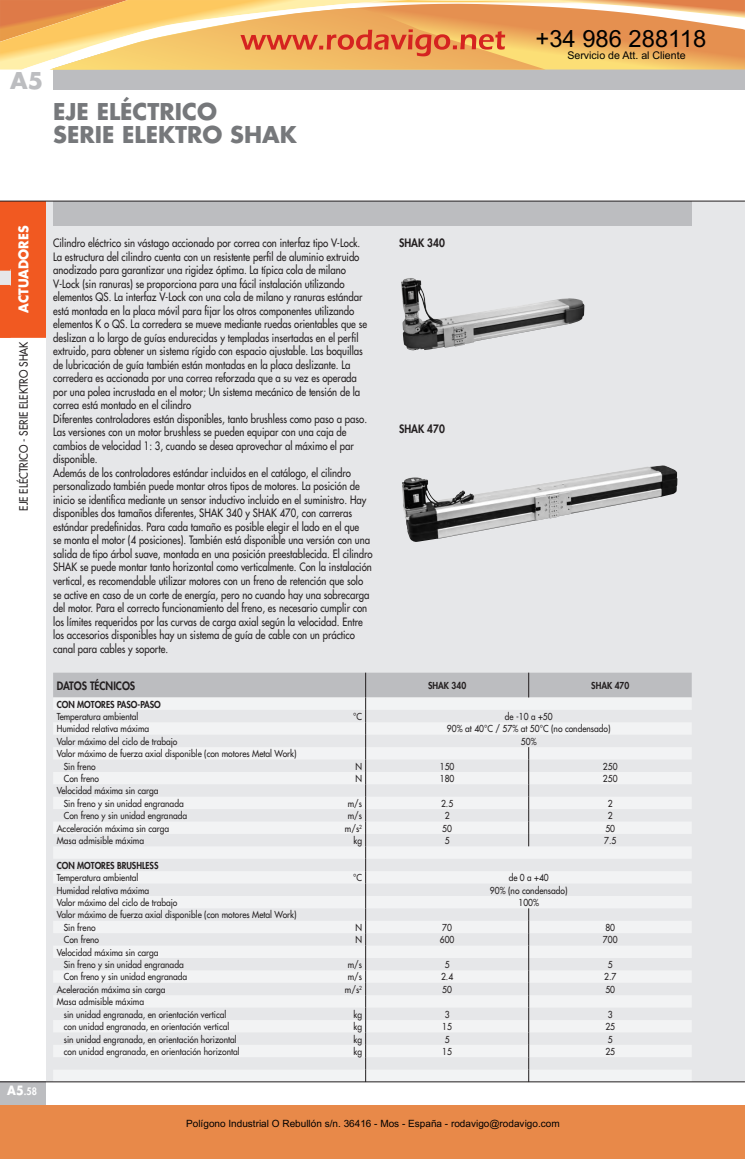
<style>
.page{position:relative;width:745px;height:1159px;background:#fff}
.page>*{position:absolute;margin:0;border:0;box-sizing:border-box;transform-origin:0 0}
.t1{font:23.75px "Arial";color:#000}
.t2{font:700 22.5px/22.5px "Futura Std";color:#76787b}
.t3{font:700 22.5px "Futura Std";color:#bcbdc0}
.t4{font:700 13.12px "Futura Std";color:#fff;scale:.95 1}
.t5{font:500 11.25px/13.5px "Futura Std";color:#231f20;scale:.85 1}
.t6{font:500 11.25px "Futura Std";color:#231f20;scale:.9 1}
.t7{font:800 11.25px "Futura Std";color:#231f20;scale:.9 1}
.t8{font:10.62px "Arial";color:#000}
.t9{font:10px "Arial";color:#000}
.t10{font:800 10px "Futura Std";color:#fff;scale:.9 1}
.t11{font:500 9.38px/12.4px "Futura Std";color:#231f20;scale:.9 1}
.t12{font:800 9.38px "Futura Std";color:#231f20;scale:.9 1}
.s1{font-weight:700;font-size:12.5px}
</style>
<div class="page">
<div style="left:0;top:1081px;width:46px;height:25px;background:#bcbdc0"></div>
<div style="left:53px;top:54px;width:691px;height:35px;background:#bcbdc0"></div>
<div style="left:0;top:201px;width:46px;height:138px;background:#f15921"></div>
<hr style="left:0;top:338px;width:46px;height:2px;background:#fff">
<div style="left:0;top:269px;width:11px;height:17px;background:#e6e7e9"></div>
<svg style="left:0;top:269px;width:11px;height:2px"></svg>
<div style="left:46px;top:201px;width:698px;height:880px;background:#e6e7e9"></div>
<div style="left:53px;top:201px;width:638px;height:25px;background:#bcbdc0"></div>
<svg style="left:53px;top:672px;width:638px;height:409px"></svg>
<img style="left:402px;top:465px;width:275px;height:77px">
<img style="left:401px;top:278px;width:183px;height:72px">
<hr style="left:0;top:201px;width:744px;height:1px;background:#231f20">
<hr style="left:0;top:1081px;width:744px;height:1px;background:#231f20">
<div style="left:0;top:1105px;width:744px;height:54px;background:#e88949"></div>
<svg style="left:0;top:0;width:744px;height:70px"></svg>
<h1 class="t1" style="left:535px;top:22px;width:172px">+34 986 288118</h1>
<h2 class="t3" style="left:10px;top:66px;width:35px">A5</h2>
<h2 class="t2" style="left:53px;top:100px;width:245px">EJE ELÉCTRICO<br>SERIE ELEKTRO SHAK</h2>
<p class="t4" style="left:15px;top:313px;width:94px;rotate:-90deg">ACTUADORES</p>
<p class="t5" style="left:53px;top:236px;width:377px">Cilindro eléctrico sin vástago accionado por correa con interfaz tipo V-Lock.<br>La estructura del cilindro cuenta con un resistente perfil de aluminio extruido anodizado para garantizar una rigidez óptima. La típica cola de milano V-Lock (sin ranuras) se proporciona para una fácil instalación utilizando elementos QS. La interfaz V-Lock con una cola de milano y ranuras estándar está montada en la placa móvil para fijar los otros componentes utilizando elementos K o QS. La corredera se mueve mediante ruedas orientables que se deslizan a lo largo de guías endurecidas y templadas insertadas en el perfil extruido, para obtener un sistema rígido con espacio ajustable. Las boquillas de lubricación de guía también están montadas en la placa deslizante. La corredera es accionada por una correa reforzada que a su vez es operada por una polea incrustada en el motor; Un sistema mecánico de tensión de la correa está montado en el cilindro<br>Diferentes controladores están disponibles, tanto brushless como paso a paso.<br>Las versiones con un motor brushless se pueden equipar con una caja de cambios de velocidad 1: 3, cuando se desea aprovechar al máximo el par disponible.<br>Además de los controladores estándar incluidos en el catálogo, el cilindro personalizado también puede montar otros tipos de motores. La posición de inicio se identifica mediante un sensor inductivo incluido en el suministro. Hay disponibles dos tamaños diferentes, SHAK 340 y SHAK 470, con carreras estándar predefinidas. Para cada tamaño es posible elegir el lado en el que<br>se monta el motor (4 posiciones). También está disponible una versión con una salida de tipo árbol suave, montada en una posición preestablecida. El cilindro SHAK se puede montar tanto horizontal como verticalmente. Con la instalación vertical, es recomendable utilizar motores con un freno de retención que solo se active en caso de un corte de energía, pero no cuando hay una sobrecarga del motor. Para el correcto funcionamiento del freno, es necesario cumplir con los límites requeridos por las curvas de carga axial según la velocidad. Entre los accesorios disponibles hay un sistema de guía de cable con un práctico canal para cables y soporte.</p>
<p class="t6" style="left:16px;top:511px;width:190px;rotate:-90deg">EJE ELÉCTRICO - SERIE ELEKTRO SHAK</p>
<p class="t7" style="left:399px;top:236px;width:52px">SHAK 340</p>
<p class="t7" style="left:399px;top:422px;width:52px">SHAK 470</p>
<p class="t8" style="left:567px;top:48px;width:120px">Servicio de Att. al Cliente</p>
<p class="t7" style="left:57px;top:678px;width:89px">DATOS TÉCNICOS</p>
<p class="t12" style="left:428px;top:679px;width:44px">SHAK 340</p>
<p class="t12" style="left:591px;top:679px;width:44px">SHAK 470</p>
<p class="t12" style="left:57px;top:698px;width:117px">CON MOTORES PASO-PASO</p>
<p class="t11" style="left:57px;top:710px;width:92px">Temperatura ambiental</p>
<p class="t11" style="left:353px;top:710px;width:11px">°C</p>
<p class="t11" style="left:504px;top:710px;width:55px">de -10 a +50</p>
<p class="t11" style="left:57px;top:723px;width:104px">Humidad relativa máxima</p>
<p class="t11" style="left:446px;top:723px;width:183px">90% at 40°C / 57% at 50°C (no condensado)</p>
<p class="t11" style="left:57px;top:735px;width:136px">Valor máximo del ciclo de trabajo</p>
<p class="t11" style="left:520px;top:735px;width:19px">50%</p>
<p class="t11" style="left:64px;top:747px;width:260px;text-indent:-7px">Valor máximo de fuerza axial disponible (con motores Metal Work)<br>Sin freno</p>
<p class="t11" style="left:355px;top:760px;width:9px">N</p>
<p class="t11" style="left:439px;top:760px;width:18px">150</p>
<p class="t11" style="left:602px;top:760px;width:18px">250</p>
<p class="t11" style="left:64px;top:772px;width:41px">Con freno</p>
<p class="t11" style="left:355px;top:772px;width:9px">N</p>
<p class="t11" style="left:439px;top:772px;width:18px">180</p>
<p class="t11" style="left:602px;top:772px;width:18px">250</p>
<p class="t11" style="left:64px;top:785px;width:135px;text-indent:-7px">Velocidad máxima sin carga<br>Sin freno y sin unidad engranada</p>
<p class="t11" style="left:347px;top:797px;width:17px">m/s</p>
<p class="t11" style="left:441px;top:797px;width:15px">2.5</p>
<p class="t11" style="left:607px;top:797px;width:7px">2</p>
<p class="t11" style="left:64px;top:809px;width:138px">Con freno y sin unidad engranada</p>
<p class="t11" style="left:347px;top:809px;width:17px">m/s</p>
<p class="t11" style="left:444px;top:809px;width:7px">2</p>
<p class="t11" style="left:607px;top:809px;width:7px">2</p>
<p class="t11" style="left:57px;top:822px;width:126px">Acceleración máxima sin carga</p>
<p class="t11" style="left:344px;top:822px;width:21px">m/s<sup>2</sup></p>
<p class="t11" style="left:442px;top:822px;width:12px">50</p>
<p class="t11" style="left:605px;top:822px;width:12px">50</p>
<p class="t11" style="left:57px;top:834px;width:99px">Masa admisible máxima</p>
<p class="t11" style="left:353px;top:834px;width:11px">kg</p>
<p class="t11" style="left:444px;top:834px;width:7px">5</p>
<p class="t11" style="left:604px;top:834px;width:15px">7.5</p>
<p class="t12" style="left:57px;top:859px;width:115px">CON MOTORES BRUSHLESS</p>
<p class="t11" style="left:57px;top:871px;width:92px">Temperatura ambiental</p>
<p class="t11" style="left:353px;top:871px;width:11px">°C</p>
<p class="t11" style="left:508px;top:871px;width:46px">de 0 a +40</p>
<p class="t11" style="left:57px;top:884px;width:104px">Humidad relativa máxima</p>
<p class="t11" style="left:489px;top:884px;width:88px">90% (no condensado)</p>
<p class="t11" style="left:57px;top:896px;width:136px">Valor máximo del ciclo de trabajo</p>
<p class="t11" style="left:518px;top:896px;width:24px">100%</p>
<p class="t11" style="left:64px;top:909px;width:260px;text-indent:-7px">Valor máximo de fuerza axial disponible (con motores Metal Work)<br>Sin freno</p>
<p class="t11" style="left:355px;top:921px;width:9px">N</p>
<p class="t11" style="left:442px;top:921px;width:12px">70</p>
<p class="t11" style="left:605px;top:921px;width:12px">80</p>
<p class="t10" style="left:7px;top:1085px;width:34px"><span class="s1">A5</span>.58</p>
<p class="t11" style="left:64px;top:933px;width:41px">Con freno</p>
<p class="t11" style="left:355px;top:933px;width:9px">N</p>
<p class="t11" style="left:439px;top:933px;width:18px">600</p>
<p class="t11" style="left:602px;top:933px;width:18px">700</p>
<p class="t11" style="left:64px;top:946px;width:135px;text-indent:-7px">Velocidad máxima sin carga<br>Sin freno y sin unidad engranada</p>
<p class="t11" style="left:347px;top:958px;width:17px">m/s</p>
<p class="t11" style="left:444px;top:958px;width:7px">5</p>
<p class="t11" style="left:607px;top:958px;width:7px">5</p>
<p class="t11" style="left:64px;top:971px;width:138px">Con freno y sin unidad engranada</p>
<p class="t11" style="left:347px;top:971px;width:17px">m/s</p>
<p class="t11" style="left:441px;top:971px;width:15px">2.4</p>
<p class="t11" style="left:604px;top:971px;width:15px">2.7</p>
<p class="t11" style="left:57px;top:983px;width:122px">Aceleración máxima sin carga</p>
<p class="t11" style="left:344px;top:983px;width:21px">m/s<sup>2</sup></p>
<p class="t11" style="left:442px;top:983px;width:12px">50</p>
<p class="t11" style="left:605px;top:983px;width:12px">50</p>
<p class="t11" style="left:64px;top:995px;width:182px;text-indent:-7px">Masa admisible máxima<br>sin unidad engranada, en orientación vertical</p>
<p class="t11" style="left:353px;top:1008px;width:11px">kg</p>
<p class="t11" style="left:444px;top:1008px;width:7px">3</p>
<p class="t11" style="left:607px;top:1008px;width:7px">3</p>
<p class="t11" style="left:64px;top:1020px;width:185px">con unidad engranada, en orientación vertical</p>
<p class="t11" style="left:353px;top:1020px;width:11px">kg</p>
<p class="t11" style="left:442px;top:1020px;width:12px">15</p>
<p class="t11" style="left:605px;top:1020px;width:12px">25</p>
<p class="t11" style="left:64px;top:1033px;width:194px">sin unidad engranada, en orientación horizontal</p>
<p class="t11" style="left:353px;top:1033px;width:11px">kg</p>
<p class="t11" style="left:444px;top:1033px;width:7px">5</p>
<p class="t11" style="left:607px;top:1033px;width:7px">5</p>
<p class="t11" style="left:64px;top:1045px;width:197px">con unidad engranada, en orientación horizontal</p>
<p class="t11" style="left:353px;top:1045px;width:11px">kg</p>
<p class="t11" style="left:442px;top:1045px;width:12px">15</p>
<p class="t11" style="left:605px;top:1045px;width:12px">25</p>
<p class="t9" style="left:186px;top:1117px;width:375px">Polígono Industrial O Rebullón s/n. 36416 - Mos - España - rodavigo@rodavigo.com</p>
</div>
